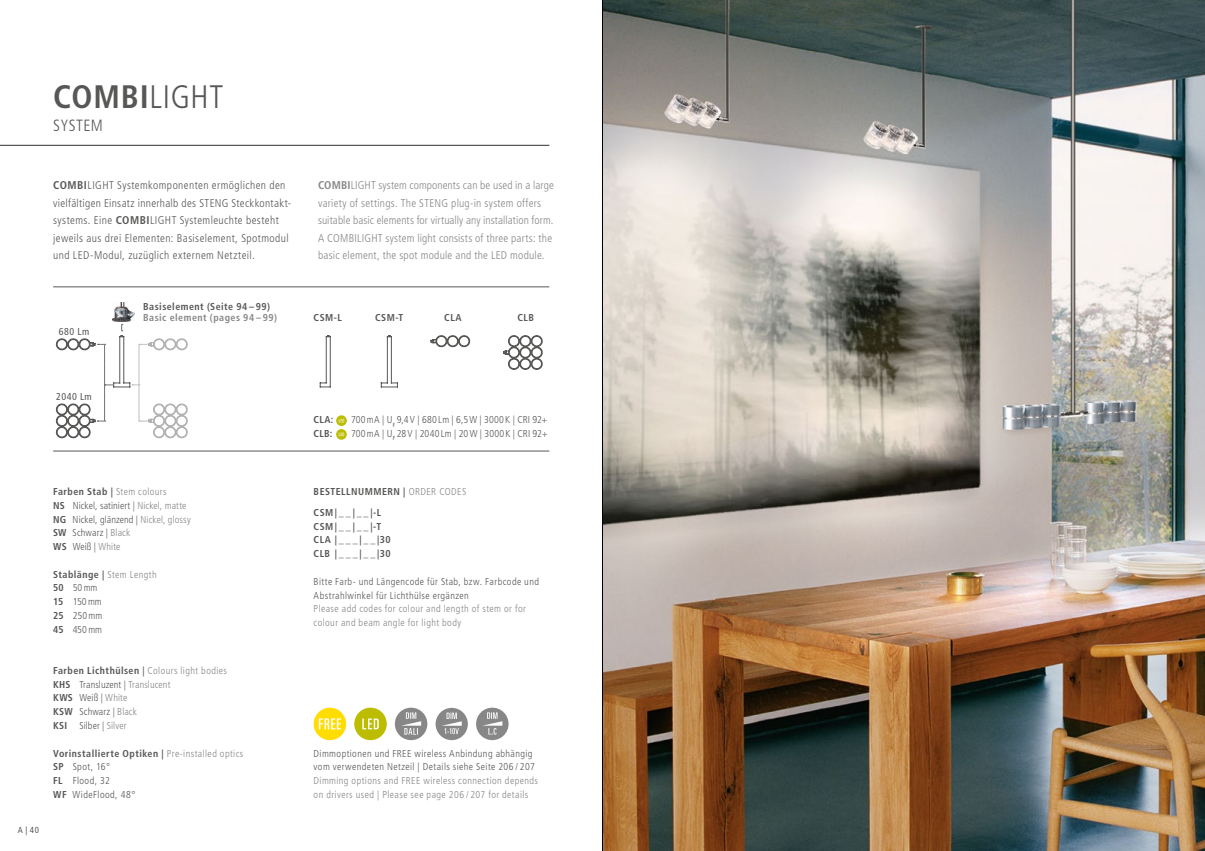
<style>
.page{position:relative;width:1205px;height:851px;background:#fff}
.page>*{position:absolute;margin:0;border:0;box-sizing:border-box;transform-origin:0 0}
.t1{font:700 condensed 32.5px "Frutiger LT Std";letter-spacing:.025em;color:#575756}
.t2{font:300 condensed 16.25px "Frutiger LT Std";letter-spacing:.015em;color:#575756}
.t3{font:300 condensed 11.25px/17.5px "Frutiger LT Std";letter-spacing:.015em;color:#878787}
.t4{font:300 condensed 11.25px/17.5px "Frutiger LT Std";letter-spacing:.035em;color:#575756}
.t5{font:300 condensed 10px/13.8px "Frutiger LT Std";letter-spacing:.01em;color:#878787}
.t6{font:700 condensed 10px/13.8px "Frutiger LT Std";letter-spacing:.045em;color:#575756}
.t7{font:300 condensed 10px/13.8px "Frutiger LT Std";letter-spacing:.04em;color:#575756}
.t8{font:300 condensed 10px/13.8px "Frutiger LT Std";letter-spacing:.04em;color:#878787}
.t9{font:300 condensed 10px/13.8px "Frutiger LT Std";letter-spacing:.01em;color:#575756}
.t10{font:300 condensed 10px "Frutiger LT Std";letter-spacing:.02em;color:#575756}
.t11{font:700 condensed 10px "Frutiger LT Std";letter-spacing:.05em;color:#878787}
.t12{font:condensed 10px "Frutiger LT Std";letter-spacing:.055em;color:#575756}
.t13{font:condensed 8.75px "Frutiger LT Std";color:#575756}
.s1{font-weight:300}
.s2{font-weight:700}
.s3{font-weight:700;color:#575756}
.s4{color:#575756}
.s5{color:#878787}
.s6{font-weight:400;color:#575756}
.s7{font-weight:300;color:#878787}
</style>
<div class="page">
<img style="left:603px;top:0;width:602px;height:850px">
<hr style="left:0;top:145px;width:549px;height:1px;background:#575756">
<svg style="left:336px;top:415px;width:11px;height:11px"></svg>
<svg style="left:339px;top:419px;width:5px;height:3px"></svg>
<svg style="left:336px;top:429px;width:11px;height:10px"></svg>
<svg style="left:339px;top:432px;width:5px;height:4px"></svg>
<hr style="left:53px;top:286px;width:496px;height:1px;background:#575756">
<hr style="left:53px;top:451px;width:496px;height:1px;background:#575756">
<img style="left:112px;top:302px;width:23px;height:19px">
<svg style="left:56px;top:324px;width:132px;height:114px"></svg>
<div style="left:476px;top:707px;width:32px;height:33px;background:#878787;border-radius:50%"></div>
<svg style="left:483px;top:712px;width:19px;height:23px"></svg>
<div style="left:395px;top:707px;width:32px;height:33px;background:#878787;border-radius:50%"></div>
<svg style="left:401px;top:712px;width:20px;height:22px"></svg>
<div style="left:314px;top:707px;width:32px;height:33px;background:#fd0;border-radius:50%"></div>
<svg style="left:319px;top:718px;width:22px;height:11px"></svg>
<div style="left:354px;top:707px;width:33px;height:33px;background:#bcbc00;border-radius:50%"></div>
<svg style="left:362px;top:718px;width:17px;height:11px"></svg>
<div style="left:435px;top:707px;width:33px;height:33px;background:#878787;border-radius:50%"></div>
<svg style="left:442px;top:712px;width:20px;height:22px"></svg>
<svg style="left:431px;top:335px;width:39px;height:13px"></svg>
<svg style="left:503px;top:335px;width:40px;height:35px"></svg>
<hr style="left:391px;top:336px;width:1px;height:47px;background:#575756">
<svg style="left:381px;top:382px;width:17px;height:5px"></svg>
<hr style="left:387px;top:336px;width:1px;height:47px;background:#575756">
<hr style="left:330px;top:336px;width:1px;height:51px;background:#575756">
<hr style="left:326px;top:336px;width:1px;height:47px;background:#575756">
<svg style="left:320px;top:382px;width:10px;height:5px"></svg>
<hr style="left:602px;top:0;width:1px;height:850px;background:#000">
<h1 class="t1" style="left:53px;top:78px;width:172px">COMBI<span class="s1">LIGHT</span></h1>
<h2 class="t2" style="left:53px;top:116px;width:51px">SYSTEM</h2>
<p class="t4" style="left:53px;top:177px;width:240px"><span class="s2">COMBI</span>LIGHT Systemkomponenten ermöglichen den vielfältigen Einsatz innerhalb des STENG Steckkontakt&shy;systems. Eine <span class="s2">COMBI</span>LIGHT Systemleuchte besteht jeweils aus drei Elementen: Basiselement, Spotmodul und LED-Modul, zuzüglich externem Netzteil.</p>
<p class="t3" style="left:318px;top:177px;width:237px"><span class="s2">COMBI</span>LIGHT system components can be used in a large variety of settings. The STENG plug-in system offers suitable basic elements for virtually any installation form.<br>A COMBILIGHT system light consists of three parts: the basic element, the spot module and the LED module.</p>
<p class="t12" style="left:59px;top:325px;width:32px">680 Lm</p>
<p class="t6" style="left:143px;top:299px;width:128px">Basiselement (Seite 94 – 99)</p>
<p class="t11" style="left:143px;top:311px;width:135px">Basic element (pages 94 – 99)</p>
<p class="t6" style="left:314px;top:310px;width:30px">CSM-L</p>
<p class="t6" style="left:375px;top:310px;width:30px">CSM-T</p>
<p class="t6" style="left:444px;top:310px;width:19px">CLA</p>
<p class="t6" style="left:517px;top:310px;width:18px">CLB</p>
<p class="t12" style="left:56px;top:391px;width:37px">2040 Lm</p>
<p class="t13" style="left:18px;top:825px;width:23px">A | 40</p>
<p class="t5" style="left:53px;top:485px;width:139px"><span class="s3">Farben Stab |</span> Stem colours<br><span class="s3">NS</span> <span class="s4">Nickel, satiniert |</span> Nickel, matte<br><span class="s3">NG</span> <span class="s4">Nickel, glänzend |</span> Nickel, glossy<br><span class="s3">SW</span> <span class="s4">Schwarz |</span> Black<br><span class="s3">WS</span> <span class="s4">Weiß |</span> White</p>
<p class="t9" style="left:53px;top:567px;width:105px"><span class="s2">Stablänge |</span> <span class="s5">Stem Length<br></span><span class="s2">50</span> 50 mm<br><span class="s2">15</span> 150 mm<br><span class="s2">25</span> 250 mm<br><span class="s2">45</span> 450 mm</p>
<p class="t5" style="left:53px;top:663px;width:175px"><span class="s3">Farben Lichthülsen</span> <span class="s6">|</span> Colours light bodies<br><span class="s3">KHS</span> <span class="s4">Transluzent |</span> Translucent<br><span class="s3">KWS</span> <span class="s4">Weiß |</span> White<br><span class="s3">KSW</span> <span class="s4">Schwarz |</span> Black<br><span class="s3">KSI</span> <span class="s4">Silber |</span> Silver</p>
<p class="t6" style="left:53px;top:746px;width:192px">Vorinstallierte Optiken | <span class="s7">Pre-installed optics<br></span>SP <span class="s1">Spot, 16°<br></span>FL <span class="s1">Flood, 32<br></span>WF <span class="s1">WideFlood, 48°</span></p>
<p class="t6" style="left:314px;top:413px;width:21px">CLA:</p>
<p class="t10" style="left:351px;top:414px;width:198px">700 mA | U<sub>F</sub> 9,4 V | 680 Lm | 6,5 W | 3000 K | CRI 92+</p>
<p class="t6" style="left:314px;top:426px;width:20px">CLB:</p>
<p class="t9" style="left:351px;top:427px;width:198px">700 mA | U<sub>F</sub> 28 V | 2040 Lm | 20 W | 3000 K | CRI 92+</p>
<p class="t6" style="left:314px;top:481px;width:154px;line-height:20.9px">BESTELLNUMMERN | <span class="s7">ORDER CODES<br></span>CSM | _ _ | _ _ |-L</p>
<p class="t6" style="left:314px;top:519px;width:79px">CSM | _ _ | _ _ |-T<br>CLA | _ _ _ | _ _ |30<br>CLB | _ _ _ | _ _ |30</p>
<p class="t7" style="left:314px;top:574px;width:227px">Bitte Farb- und Längencode für Stab, bzw. Farbcode und<br>Abstrahlwinkel für Lichthülse ergänzen</p>
<p class="t8" style="left:314px;top:602px;width:214px">Please add codes for colour and length of stem or for colour and beam angle for light body</p>
<p class="t7" style="left:314px;top:746px;width:223px">Dimmoptionen und FREE wireless Anbindung abhängig vom verwendeten Netzeil | Details siehe Seite 206 / 207</p>
<p class="t8" style="left:314px;top:773px;width:226px">Dimming options and FREE wireless connection depends on drivers used | Please see page 206 / 207 for details</p>
</div>
